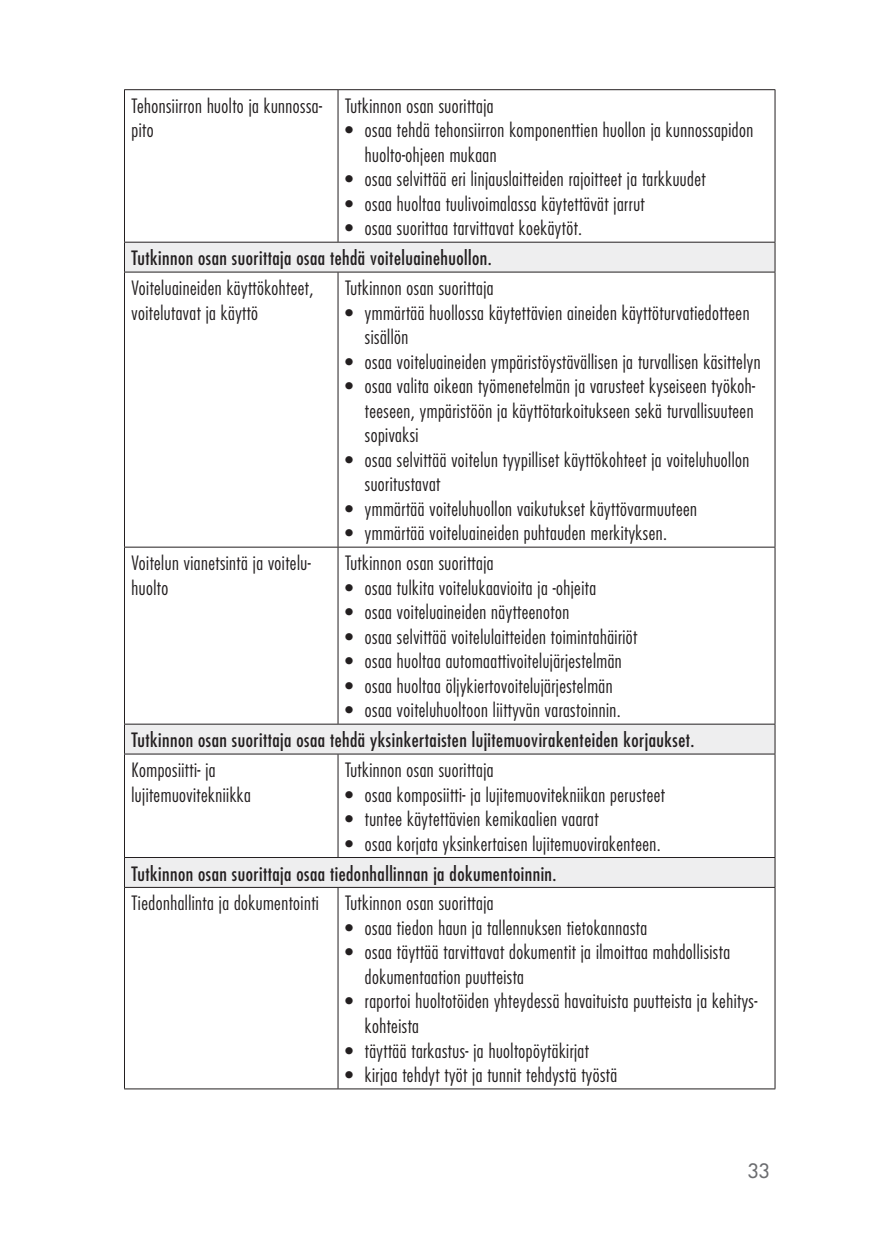
<style>
.page{position:relative;width:874px;height:1241px;background:#fff}
.page>*{position:absolute;margin:0;border:0;box-sizing:border-box;transform-origin:0 0}
.t1{font:300 condensed 19.25px/24.5px "Futura Std";letter-spacing:.025em;color:#231f20}
.t2{font:condensed 19.25px "Futura Std";letter-spacing:.025em;color:#231f20}
.t3{font:500 19.25px "Futura Std";color:#6c6d70}
</style>
<div class="page">
<svg style="left:125px;top:243px;width:649px;height:643px"></svg>
<hr style="left:124px;top:89px;width:214px;height:1px;background:#231f20">
<hr style="left:124px;top:90px;width:1px;height:152px;background:#231f20">
<hr style="left:338px;top:89px;width:437px;height:1px;background:#231f20">
<hr style="left:337px;top:90px;width:1px;height:152px;background:#231f20">
<hr style="left:774px;top:90px;width:1px;height:152px;background:#231f20">
<hr style="left:124px;top:242px;width:214px;height:1px;background:#231f20">
<hr style="left:124px;top:242px;width:1px;height:30px;background:#231f20">
<hr style="left:338px;top:242px;width:437px;height:1px;background:#231f20">
<hr style="left:774px;top:242px;width:1px;height:30px;background:#231f20">
<hr style="left:124px;top:272px;width:214px;height:1px;background:#231f20">
<hr style="left:124px;top:272px;width:1px;height:274px;background:#231f20">
<hr style="left:338px;top:272px;width:437px;height:1px;background:#231f20">
<hr style="left:337px;top:272px;width:1px;height:274px;background:#231f20">
<hr style="left:774px;top:272px;width:1px;height:274px;background:#231f20">
<hr style="left:124px;top:546px;width:214px;height:1px;background:#231f20">
<hr style="left:124px;top:547px;width:1px;height:176px;background:#231f20">
<hr style="left:338px;top:546px;width:437px;height:1px;background:#231f20">
<hr style="left:337px;top:547px;width:1px;height:176px;background:#231f20">
<hr style="left:774px;top:547px;width:1px;height:176px;background:#231f20">
<hr style="left:124px;top:723px;width:214px;height:1px;background:#231f20">
<svg style="left:124px;top:724px;width:1px;height:29px"></svg>
<hr style="left:338px;top:723px;width:437px;height:1px;background:#231f20">
<svg style="left:774px;top:724px;width:1px;height:29px"></svg>
<hr style="left:124px;top:753px;width:214px;height:1px;background:#231f20">
<hr style="left:124px;top:754px;width:1px;height:103px;background:#231f20">
<hr style="left:338px;top:753px;width:437px;height:1px;background:#231f20">
<hr style="left:337px;top:754px;width:1px;height:103px;background:#231f20">
<hr style="left:774px;top:754px;width:1px;height:103px;background:#231f20">
<hr style="left:124px;top:857px;width:214px;height:1px;background:#231f20">
<svg style="left:124px;top:857px;width:1px;height:29px"></svg>
<hr style="left:338px;top:857px;width:437px;height:1px;background:#231f20">
<svg style="left:774px;top:858px;width:1px;height:28px"></svg>
<hr style="left:124px;top:886px;width:214px;height:1px;background:#231f20">
<hr style="left:124px;top:887px;width:1px;height:201px;background:#231f20">
<hr style="left:338px;top:886px;width:437px;height:1px;background:#231f20">
<hr style="left:337px;top:887px;width:1px;height:201px;background:#231f20">
<hr style="left:774px;top:887px;width:1px;height:201px;background:#231f20">
<hr style="left:124px;top:1088px;width:214px;height:1px;background:#231f20">
<hr style="left:338px;top:1088px;width:437px;height:1px;background:#231f20">
<p class="t1" style="left:131px;top:93px;width:192px">Tehonsiirron huolto ja kunnossa&shy;pito</p>
<p class="t1" style="left:345px;top:93px;width:150px">Tutkinnon osan suorittaja</p>
<p class="t1" style="left:365px;top:118px;width:390px;text-indent:-20px">• osaa tehdä tehonsiirron komponenttien huollon ja kunnossapidon huolto-ohjeen mukaan</p>
<p class="t1" style="left:345px;top:167px;width:362px">• osaa selvittää eri linjauslaitteiden rajoitteet ja tarkkuudet</p>
<p class="t1" style="left:345px;top:191px;width:301px">• osaa huoltaa tuulivoimalassa käytettävät jarrut</p>
<p class="t1" style="left:345px;top:216px;width:238px">• osaa suorittaa tarvittavat koekäytöt.</p>
<p class="t2" style="left:131px;top:246px;width:361px">Tutkinnon osan suorittaja osaa tehdä voiteluainehuollon.</p>
<p class="t1" style="left:131px;top:275px;width:183px">Voiteluaineiden käyttökohteet, voitelutavat ja käyttö</p>
<p class="t1" style="left:345px;top:275px;width:150px">Tutkinnon osan suorittaja</p>
<p class="t1" style="left:365px;top:300px;width:386px;text-indent:-20px">• ymmärtää huollossa käytettävien aineiden käyttöturvatiedotteen sisällön</p>
<p class="t1" style="left:345px;top:349px;width:417px">• osaa voiteluaineiden ympäristöystävällisen ja turvallisen käsittelyn</p>
<p class="t1" style="left:365px;top:373px;width:391px;text-align:justify;text-indent:-20px">• osaa valita oikean työmenetelmän ja varusteet kyseiseen työkoh&shy;teeseen, ympäristöön ja käyttötarkoitukseen sekä turvallisuuteen sopivaksi</p>
<p class="t1" style="left:365px;top:447px;width:386px;text-indent:-20px">• osaa selvittää voitelun tyypilliset käyttökohteet ja voiteluhuollon suoritustavat</p>
<p class="t1" style="left:345px;top:496px;width:353px">• ymmärtää voiteluhuollon vaikutukset käyttövarmuuteen</p>
<p class="t1" style="left:345px;top:520px;width:323px">• ymmärtää voiteluaineiden puhtauden merkityksen.</p>
<p class="t1" style="left:131px;top:550px;width:181px">Voitelun vianetsintä ja voitelu&shy;huolto</p>
<p class="t1" style="left:345px;top:550px;width:150px">Tutkinnon osan suorittaja</p>
<p class="t1" style="left:345px;top:575px;width:252px">• osaa tulkita voitelukaavioita ja -ohjeita</p>
<p class="t1" style="left:345px;top:599px;width:226px">• osaa voiteluaineiden näytteenoton</p>
<p class="t1" style="left:345px;top:624px;width:293px">• osaa selvittää voitelulaitteiden toimintahäiriöt</p>
<p class="t1" style="left:345px;top:648px;width:278px">• osaa huoltaa automaattivoitelujärjestelmän</p>
<p class="t1" style="left:345px;top:673px;width:269px">• osaa huoltaa öljykiertovoitelujärjestelmän</p>
<p class="t1" style="left:345px;top:697px;width:277px">• osaa voiteluhuoltoon liittyvän varastoinnin.</p>
<p class="t2" style="left:131px;top:728px;width:564px">Tutkinnon osan suorittaja osaa tehdä yksinkertaisten lujitemuovirakenteiden korjaukset.</p>
<p class="t1" style="left:131px;top:757px;width:121px">Komposiitti- ja lujitemuovitekniikka</p>
<p class="t1" style="left:345px;top:757px;width:150px">Tutkinnon osan suorittaja</p>
<p class="t1" style="left:345px;top:782px;width:321px">• osaa komposiitti- ja lujitemuovitekniikan perusteet</p>
<p class="t1" style="left:345px;top:806px;width:255px">• tuntee käytettävien kemikaalien vaarat</p>
<p class="t1" style="left:345px;top:831px;width:317px">• osaa korjata yksinkertaisen lujitemuovirakenteen.</p>
<p class="t2" style="left:131px;top:861px;width:426px">Tutkinnon osan suorittaja osaa tiedonhallinnan ja dokumentoinnin.</p>
<p class="t1" style="left:131px;top:890px;width:189px">Tiedonhallinta ja dokumentointi</p>
<p class="t1" style="left:345px;top:890px;width:150px">Tutkinnon osan suorittaja</p>
<p class="t1" style="left:345px;top:915px;width:303px">• osaa tiedon haun ja tallennuksen tietokannasta</p>
<p class="t1" style="left:365px;top:939px;width:366px;text-indent:-20px">• osaa täyttää tarvittavat dokumentit ja ilmoittaa mahdollisista dokumentaation puutteista</p>
<p class="t1" style="left:365px;top:988px;width:394px;text-indent:-20px">• raportoi huoltotöiden yhteydessä havaituista puutteista ja kehitys&shy;kohteista</p>
<p class="t1" style="left:345px;top:1037px;width:245px">• täyttää tarkastus- ja huoltopöytäkirjat</p>
<p class="t1" style="left:345px;top:1062px;width:273px">• kirjaa tehdyt työt ja tunnit tehdystä työstä</p>
<p class="t3" style="left:747px;top:1158px;width:24px">33</p>
</div>
